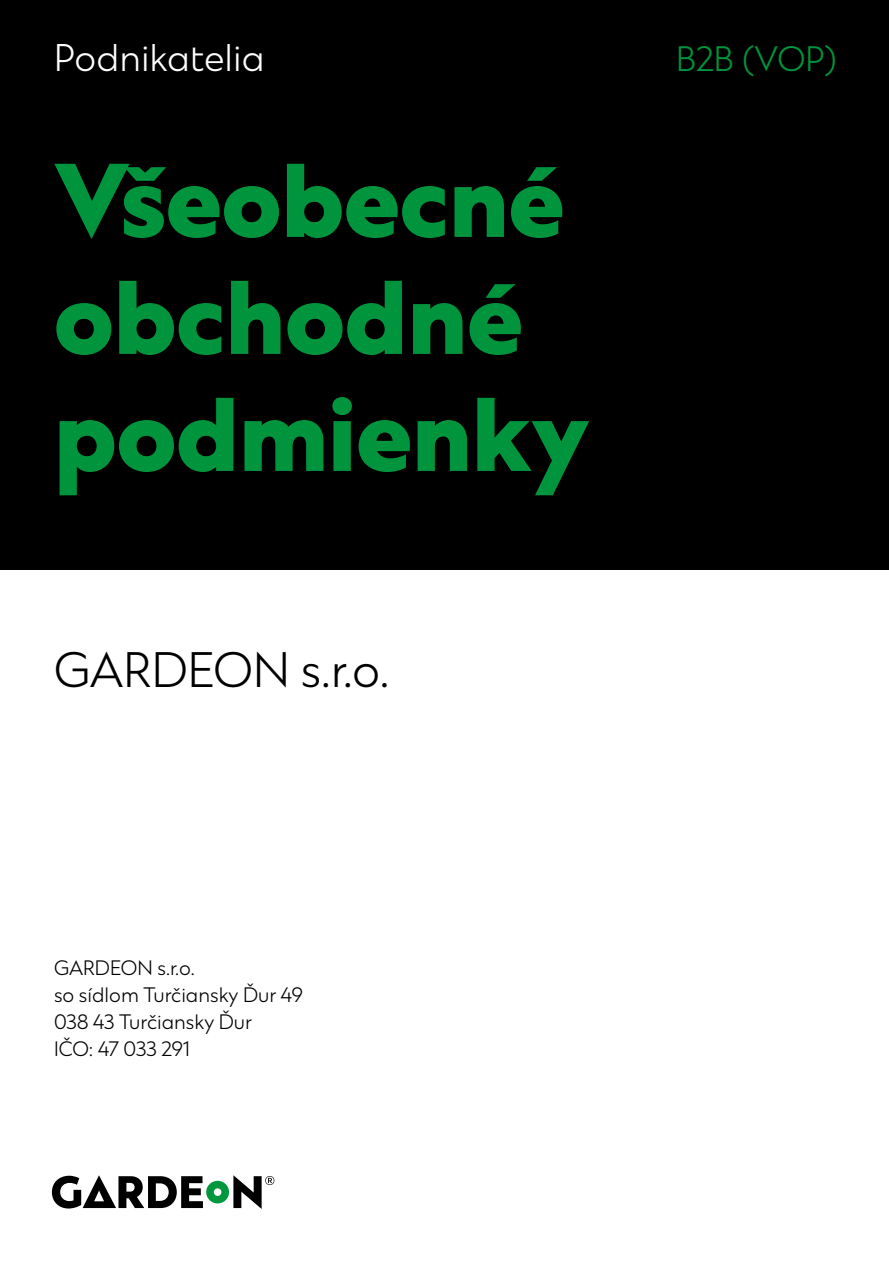
<style>
.page{position:relative;width:889px;height:1263px;background:#fff}
.page>*{position:absolute;margin:0;border:0;box-sizing:border-box;transform-origin:0 0}
.t1{font:800 97.5px/117px "Ekster";color:#00943c}
.t2{font:300 46.5px "Ekster";color:#000}
.t3{font:300 36px "Ekster";color:#fff}
.t4{font:300 33px "Ekster";color:#00943c}
.t5{font:300 19.5px/27px "Ekster";color:#000}
</style>
<div class="page">
<div style="left:0;top:0;width:889px;height:570px;background:#000"></div>
<svg style="left:52px;top:1175px;width:222px;height:34px"></svg>
<h3 class="t3" style="left:54px;top:36px;width:212px">Podnikatelia</h3>
<h3 class="t4" style="left:676px;top:39px;width:163px">B2B (VOP)</h3>
<h1 class="t1" style="left:54px;top:146px;width:536px">Všeobecné obchodné podmienky</h1>
<h2 class="t2" style="left:54px;top:643px;width:337px">GARDEON s.r.o.</h2>
<p class="t5" style="left:54px;top:955px;width:250px">GARDEON s.r.o.<br>so sídlom Turčiansky Ďur 49<br>038 43 Turčiansky Ďur<br>IČO: 47 033 291</p>
</div>
